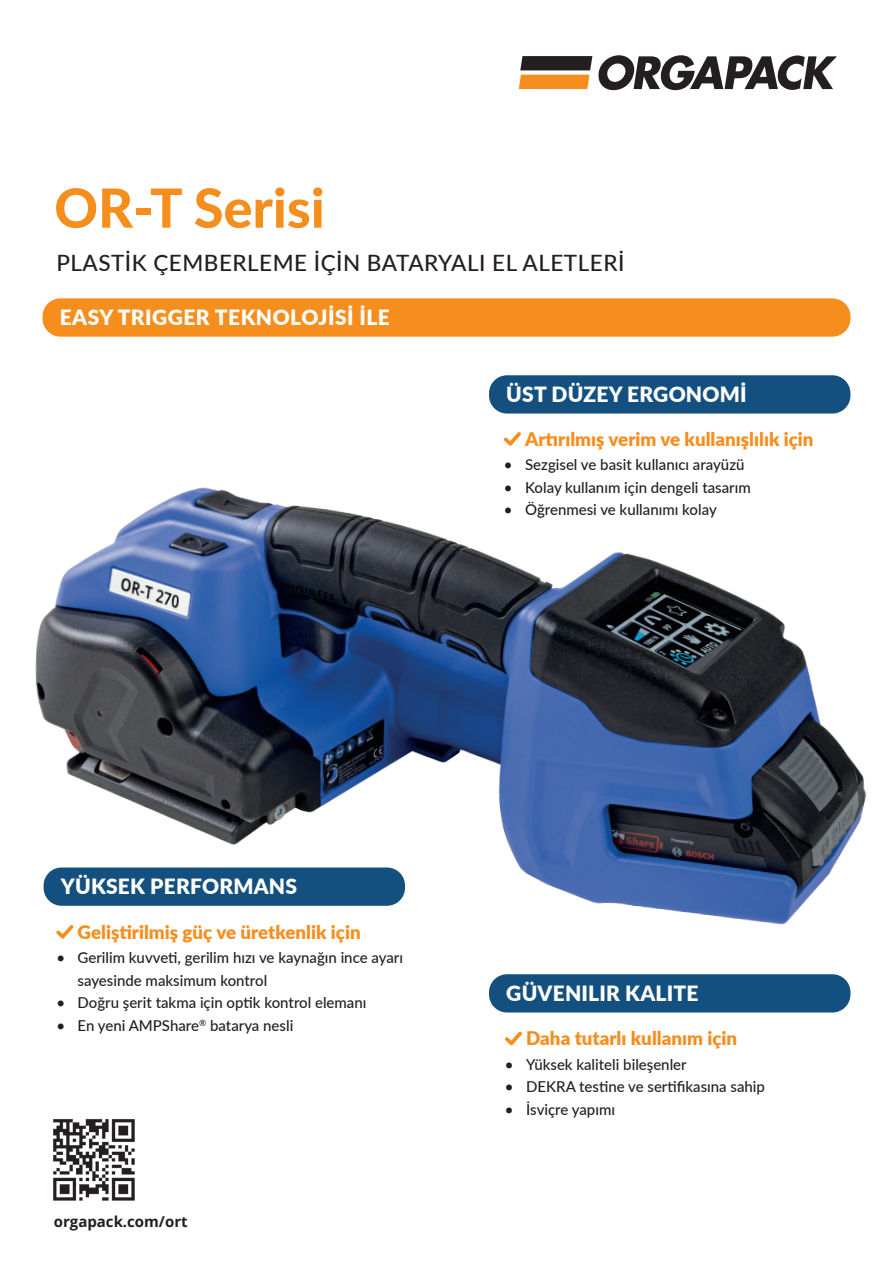
<style>
.page{position:relative;width:893px;height:1263px;background:#fff}
.page>*{position:absolute;margin:0;border:0;box-sizing:border-box;transform-origin:0 0}
.t1{font:800 54px "Lato";color:#f68e1e}
.t2{font:500 22.5px "Lato";letter-spacing:.02em;color:#231f20}
.t3{font:900 21px "Lato";letter-spacing:.01em;color:#fff}
.t4{font:900 18.75px "Lato";color:#f68e1e}
.t5{font:500 15px/22.5px "Lato";color:#231f20}
.t6{font:700 15px "Open Sans";color:#231f20}
</style>
<div class="page">
<img style="left:35px;top:487px;width:832px;height:452px">
<svg style="left:519px;top:55px;width:318px;height:35px"></svg>
<img style="left:53px;top:1119px;width:82px;height:82px">
<svg style="left:505px;top:1031px;width:17px;height:14px"></svg>
<svg style="left:56px;top:925px;width:18px;height:13px"></svg>
<svg style="left:504px;top:432px;width:17px;height:14px"></svg>
<div style="left:489px;top:375px;width:361px;height:39px;background:#14507f;border-radius:18px"></div>
<div style="left:44px;top:867px;width:361px;height:39px;background:#14507f;border-radius:18px"></div>
<div style="left:489px;top:974px;width:361px;height:38px;background:#14507f;border-radius:18px"></div>
<div style="left:43px;top:298px;width:807px;height:39px;background:#f68e1e;border-radius:18px"></div>
<h1 class="t1" style="left:54px;top:168px;width:272px">OR-T Serisi</h1>
<h2 class="t2" style="left:56px;top:247px;width:570px">PLASTİK ÇEMBERLEME İÇİN BATARYALI EL ALETLERİ</h2>
<h3 class="t3" style="left:60px;top:302px;width:332px">EASY TRIGGER TEKNOLOJİSİ İLE</h3>
<h3 class="t3" style="left:506px;top:378px;width:242px">ÜST DÜZEY ERGONOMİ</h3>
<p class="t4" style="left:525px;top:425px;width:290px">Artırılmış verim ve kullanışlılık için</p>
<p class="t5" style="left:504px;top:453px;width:242px">• Sezgisel ve basit kullanıcı arayüzü</p>
<p class="t5" style="left:504px;top:475px;width:248px">• Kolay kullanım için dengeli tasarım</p>
<p class="t5" style="left:504px;top:498px;width:214px">• Öğrenmesi ve kullanımı kolay</p>
<h3 class="t3" style="left:61px;top:871px;width:238px">YÜKSEK PERFORMANS</h3>
<p class="t4" style="left:78px;top:918px;width:285px">Geliştirilmiş güç ve üretkenlik için</p>
<p class="t5" style="left:78px;top:946px;width:327px;text-indent:-21px">• Gerilim kuvveti, gerilim hızı ve kaynağın ince ayarı sayesinde maksimum kontrol</p>
<p class="t5" style="left:56px;top:991px;width:312px">• Doğru şerit takma için optik kontrol elemanı</p>
<p class="t5" style="left:56px;top:1013px;width:238px">• En yeni AMPShare<sup>®</sup> batarya nesli</p>
<p class="t6" style="left:54px;top:1211px;width:135px">orgapack.com/ort</p>
<h3 class="t3" style="left:506px;top:977px;width:194px">GÜVENILIR KALITE</h3>
<p class="t4" style="left:526px;top:1024px;width:213px">Daha tutarlı kullanım için</p>
<p class="t5" style="left:505px;top:1052px;width:183px">• Yüksek kaliteli bileşenler</p>
<p class="t5" style="left:505px;top:1075px;width:262px">• DEKRA testine ve sertifikasına sahip</p>
<p class="t5" style="left:505px;top:1097px;width:112px">• İsviçre yapımı</p>
</div>
